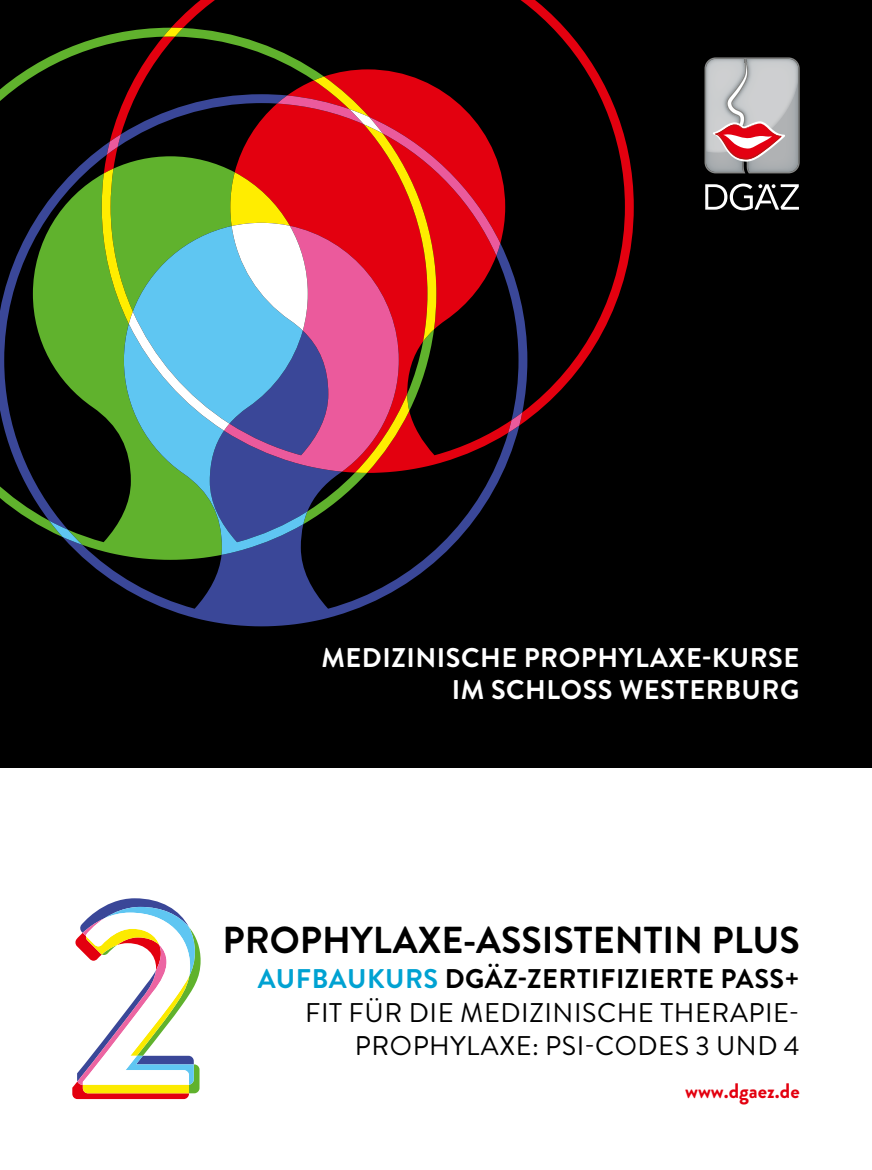
<style>
.page{position:relative;width:872px;height:1170px;background:#fff}
.page>*{position:absolute;margin:0;border:0;box-sizing:border-box;transform-origin:0 0}
.t1{font:700 37.5px "Brandon Grotesque";color:#000}
.t2{font:27px/33.6px "Brandon Grotesque";letter-spacing:.02em;color:#000;text-align:right}
.t3{font:700 27px/32.4px "Brandon Grotesque";letter-spacing:.02em;color:#fff;text-align:right}
.t4{font:700 21px "Brandon Grotesque";color:#e3000f}
.s1{font-weight:700;color:#00a2d2}
.s2{font-weight:700}
</style>
<div class="page">
<div style="left:0;top:0;width:872px;height:767px;background:#000"></div>
<svg style="left:705px;top:184px;width:94px;height:26px"></svg>
<svg style="left:704px;top:57px;width:95px;height:116px;background:#bda9ac"></svg>
<svg style="left:86px;top:473px;width:417px;height:153px"></svg>
<svg style="left:160px;top:0;width:474px;height:473px"></svg>
<svg style="left:436px;top:95px;width:86px;height:376px"></svg>
<svg style="left:0;top:36px;width:434px;height:524px"></svg>
<svg style="left:49px;top:226px;width:258px;height:329px;fill:#5fb22d"></svg>
<svg style="left:102px;top:28px;width:334px;height:445px"></svg>
<svg style="left:129px;top:109px;width:253px;height:321px;background:#957a82"></svg>
<svg style="left:72px;top:898px;width:129px;height:200px"></svg>
<p class="t3" style="left:321px;top:642px;width:479px">MEDIZINISCHE PROPHYLAXE-KURSE<br>IM SCHLOSS WESTERBURG</p>
<h1 class="t1" style="left:223px;top:913px;width:578px">PROPHYLAXE-ASSISTENTIN PLUS</h1>
<p class="t2" style="left:258px;top:961px;width:543px"><span class="s1">AUFBAUKURS</span> <span class="s2">DGÄZ-ZERTIFIZIERTE PASS+<br></span>FIT FÜR DIE MEDIZINISCHE THERAPIE-<br>PROPHYLAXE: PSI-CODES 3 UND 4</p>
<p class="t4" style="left:685px;top:1075px;width:116px">www.dgaez.de</p>
</div>
